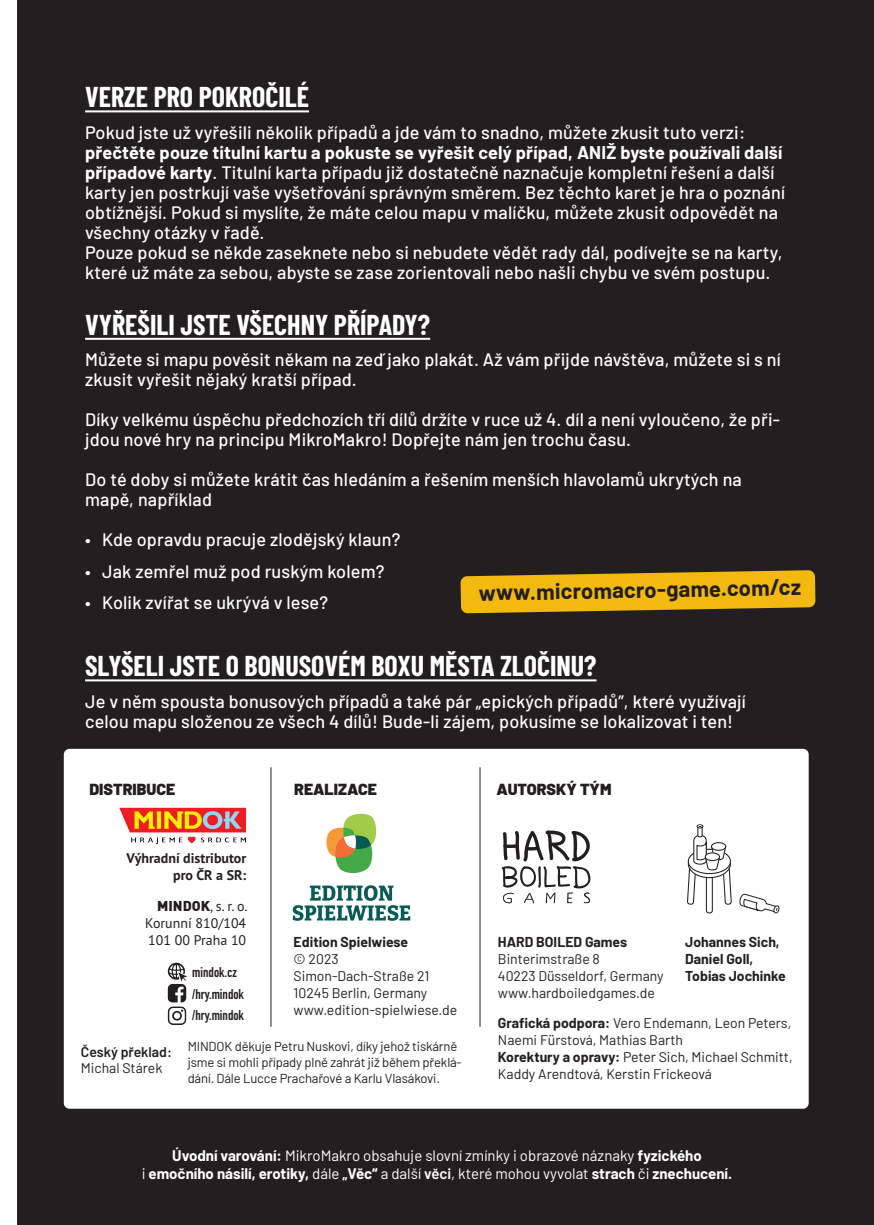
<style>
.page{position:relative;width:874px;height:1225px;background:#fff}
.page>*{position:absolute;margin:0;border:0;box-sizing:border-box;transform-origin:0 0}
.t1{font:700 28px "Barlow Condensed";color:#fff}
.t2{font:700 22px "Barlow";color:#231f20}
.t3{font:500 18px/20px "Barlow";letter-spacing:.01em;color:#fff}
.t4{font:900 16px "Barlow";color:#231f20}
.t5{font:15px/18px "Barlow";color:#fff;text-align:center}
.t6{font:14px/16.8px "Barlow";color:#231f20}
.t7{font:700 14px/16.8px "Barlow";color:#231f20}
.t8{font:14px/16.8px "PT Sans Pro";color:#231f20;text-align:justify}
.t9{font:700 14px/21.6px "DIN Condensed";color:#231f20}
.t10{font:700 14px/16.8px "PT Sans Pro";color:#231f20;text-align:right}
.t11{font:600 14px "Barlow";color:#231f20}
.t12{font:13px/15.6px "Barlow";letter-spacing:-.01em;color:#231f20}
.s1{font-weight:700}
.s2{font-family:"DINCE";font-weight:900}
.s3{font-weight:600}
</style>
<div class="page">
<div style="left:17px;top:0;width:856px;height:1225px;background:#231f20"></div>
<hr style="left:85px;top:110px;width:224px;height:2px;background:#fff">
<hr style="left:85px;top:338px;width:345px;height:2px;background:#fff">
<svg style="left:459px;top:571px;width:357px;height:268px"></svg>
<div style="left:64px;top:749px;width:744px;height:359px;background:#fff;border-radius:6px"></div>
<svg style="left:501px;top:830px;width:89px;height:73px"></svg>
<hr style="left:270px;top:767px;width:1px;height:259px;background:#231f20">
<hr style="left:479px;top:767px;width:1px;height:259px;background:#231f20">
<svg style="left:293px;top:905px;width:118px;height:16px"></svg>
<svg style="left:326px;top:813px;width:51px;height:61px"></svg>
<svg style="left:292px;top:885px;width:118px;height:35px"></svg>
<svg style="left:687px;top:824px;width:93px;height:90px"></svg>
<div style="left:704px;top:853px;width:15px;height:7px;background:#fff;border-radius:50%"></div>
<div style="left:704px;top:852px;width:15px;height:9px;border:1px solid #231f20;border-radius:50%"></div>
<hr style="left:85px;top:679px;width:511px;height:2px;background:#fff">
<svg style="left:167px;top:962px;width:20px;height:63px"></svg>
<img style="left:119px;top:807px;width:127px;height:38px">
<h1 class="t1" style="left:85px;top:77px;width:225px">VERZE PRO POKROČILÉ</h1>
<p class="t3" style="left:85px;top:121px;width:661px">Pokud jste už vyřešili několik případů a jde vám to snadno, můžete zkusit tuto verzi:</p>
<p class="t3" style="left:85px;top:141px;width:701px"><span class="s1">přečtěte pouze titulní kartu a pokuste se vyřešit celý případ, ANIŽ byste používali další případové karty</span>. Titulní karta případu již dostatečně naznačuje kompletní řešení a další karty jen postrkují vaše vyšetřování správným směrem. Bez těchto karet je hra o poznání obtížnější. Pokud si myslíte, že máte celou mapu v malíčku, můžete zkusit odpovědět na všechny otázky v řadě.<br>Pouze pokud se někde zaseknete nebo si nebudete vědět rady dál, podívejte se na karty, které už máte za sebou, abyste se zase zorientovali nebo našli chybu ve svém postupu.</p>
<h1 class="t1" style="left:85px;top:305px;width:346px">VYŘEŠILI JSTE VŠECHNY PŘÍPADY?</h1>
<p class="t3" style="left:85px;top:348px;width:697px">Můžete si mapu pověsit někam na zeď jako plakát. Až vám přijde návštěva, můžete si s ní zkusit vyřešit nějaký kratší případ.</p>
<p class="t3" style="left:85px;top:408px;width:696px">Díky velkému úspěchu předchozích tří dílů držíte v ruce už 4. díl a není vyloučeno, že při&shy;jdou nové hry na principu MikroMakro! Dopřejte nám jen trochu času.</p>
<p class="t3" style="left:85px;top:468px;width:658px">Do té doby si můžete krátit čas hledáním a řešením menších hlavolamů ukrytých na mapě, například</p>
<p class="t3" style="left:85px;top:528px;width:316px">• Kde opravdu pracuje zlodějský klaun?</p>
<p class="t3" style="left:85px;top:559px;width:301px">• Jak zemřel muž pod ruským kolem?</p>
<p class="t3" style="left:85px;top:591px;width:244px">• Kolik zvířat se ukrývá v lese?</p>
<p class="t2" style="left:478px;top:576px;width:324px;rotate:-1deg">www.micromacro-game.com/cz</p>
<h1 class="t1" style="left:85px;top:646px;width:512px">SLYŠELI JSTE O BONUSOVÉM BOXU MĚSTA ZLOČINU?</h1>
<p class="t3" style="left:85px;top:690px;width:662px">Je v něm spousta bonusových případů a také pár „epických případů”, které využívají celou mapu složenou ze všech 4 dílů! Bude-li zájem, pokusíme se lokalizovat i ten!</p>
<p class="t4" style="left:89px;top:777px;width:87px">DISTRIBUCE</p>
<p class="t4" style="left:294px;top:777px;width:84px">REALIZACE</p>
<p class="t10" style="left:126px;top:849px;width:121px">Výhradní distributor pro ČR a SR:</p>
<p class="t8" style="left:145px;top:897px;width:104px;text-indent:12px"><span class="s2">MINDOK</span>, s. r. o.<br>Korunní 810/104<br>101 00 Praha 10</p>
<p class="t9" style="left:192px;top:961px;width:53px">mindok.cz /hry.mindok /hry.mindok</p>
<p class="t12" style="left:187px;top:1037px;width:275px">MINDOK děkuje Petru Nuskovi, díky jehož tiskárně jsme si mohli případy plně zahrát již během překlá&shy;dání. Dále Lucce Prachařové a Karlu Vlasákovi.</p>
<p class="t7" style="left:293px;top:933px;width:116px">Edition Spielwiese</p>
<p class="t6" style="left:293px;top:949px;width:165px">© 2023<br>Simon-Dach-Straße 21<br>10245 Berlin, Germany www.edition-spielwiese.de</p>
<p class="t11" style="left:81px;top:1041px;width:93px">Český překlad:</p>
<p class="t6" style="left:81px;top:1059px;width:83px">Michal Stárek</p>
<p class="t4" style="left:496px;top:777px;width:116px">AUTORSKÝ TÝM</p>
<p class="t7" style="left:497px;top:933px;width:131px">HARD BOILED Games</p>
<p class="t6" style="left:497px;top:949px;width:167px">Binterimstraße 8<br>40223 Düsseldorf, Germany www.hardboiledgames.de</p>
<p class="t7" style="left:685px;top:933px;width:102px">Johannes Sich,<br>Daniel Goll,<br>Tobias Jochinke</p>
<p class="t6" style="left:497px;top:1013px;width:296px"><span class="s1">Grafická podpora:</span> Vero Endemann, Leon Peters, Naemi Fürstová, Mathias Barth<br><span class="s1">Korektury a opravy:</span> Peter Sich, Michael Schmitt, Kaddy Arendtová, Kerstin Frickeová</p>
<p class="t5" style="left:142px;top:1145px;width:591px"><span class="s1">Úvodní varování:</span> MikroMakro obsahuje slovní zmínky i obrazové náznaky <span class="s1">fyzického<br></span>i <span class="s1">emočního násilí, erotiky,</span> dále <span class="s3">„</span><span class="s1">Věc“</span> a další <span class="s3">věci</span>, které mohou vyvolat <span class="s1">strach</span> či <span class="s1">znechucení.</span></p>
</div>
